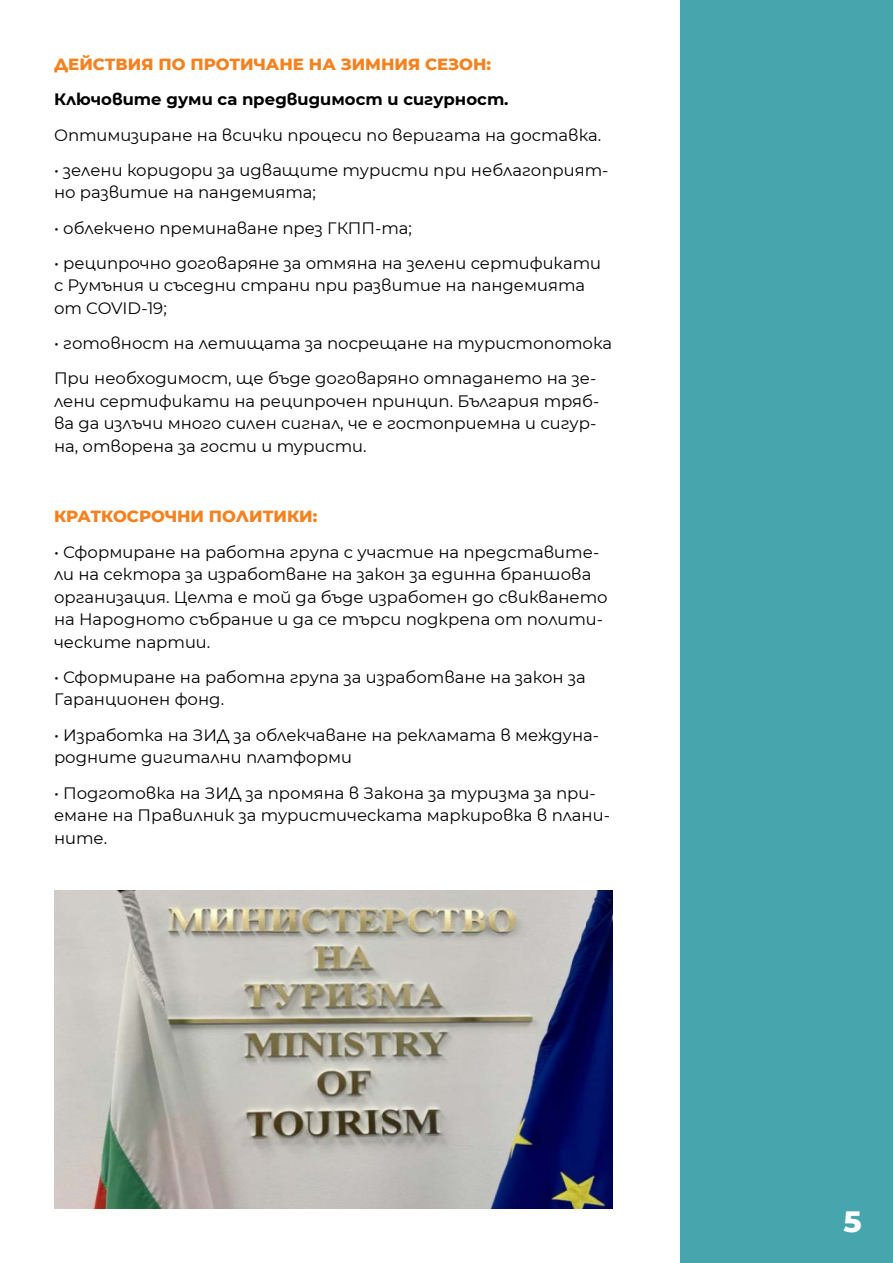
<style>
.page{position:relative;width:893px;height:1263px;background:#fff}
.page>*{position:absolute;margin:0;border:0;box-sizing:border-box;transform-origin:0 0}
.t1{font:800 30px "Montserrat";color:#fff}
.t2{font:16.5px/22.5px "Montserrat";color:#000}
.t3{font:800 16.5px "Montserrat";color:#f58220}
.t4{font:700 16.5px "Montserrat";color:#000}
</style>
<div class="page">
<div style="left:680px;top:0;width:213px;height:1263px;background:#47a5ae"></div>
<img style="left:54px;top:891px;width:558px;height:318px">
<p class="t3" style="left:54px;top:52px;width:439px">Действия по протичане на зимния сезон:</p>
<p class="t4" style="left:54px;top:87px;width:456px">Ключовите думи са предвидимост и сигурност.</p>
<p class="t2" style="left:54px;top:123px;width:549px">Оптимизиране на всички процеси по веригата на доставка.</p>
<p class="t2" style="left:54px;top:158px;width:556px">• зелени коридори за идващите туристи при неблагоприят&shy;но развитие на пандемията;</p>
<p class="t2" style="left:54px;top:216px;width:359px">• облекчено преминаване през ГКПП-та;</p>
<p class="t2" style="left:54px;top:251px;width:549px">• реципрочно договаряне за отмяна на зелени сертификати с Румъния и съседни страни при развитие на пандемията от COVID-19;</p>
<p class="t2" style="left:54px;top:325px;width:560px;line-height:35.2px">• готовност на летищата за посрещане на туристопотока<br>При необходимост, ще бъде договаряно отпадането на зе-</p>
<p class="t2" style="left:54px;top:389px;width:547px">лени сертификати на реципрочен принцип. България тряб&shy;ва да излъчи много силен сигнал, че е гостоприемна и сигур&shy;на, отворена за гости и туристи.</p>
<p class="t3" style="left:54px;top:504px;width:265px">Краткосрочни политики:</p>
<p class="t2" style="left:54px;top:540px;width:555px">• Сформиране на работна група с участие на представите&shy;ли на сектора за изработване на закон за единна браншова организация. Целта е той да бъде изработен до свикването на Н ародното събрание и да се търси подкрепа от полити&shy;ческите партии.</p>
<p class="t2" style="left:54px;top:665px;width:533px">• Сформиране на работна група за изработване на закон за<br>Гаранционен фонд.</p>
<p class="t2" style="left:54px;top:723px;width:547px">• Изработка на ЗИД за облекчаване на рекламата в междуна&shy;родните дигитални платформи</p>
<p class="t2" style="left:54px;top:781px;width:557px">• Подготовка на ЗИД за промяна в Закона за туризма за при&shy;емане на Правилник за туристическата маркировка в плани&shy;ните.</p>
<h1 class="t1" style="left:843px;top:1199px;width:20px">5</h1>
</div>
